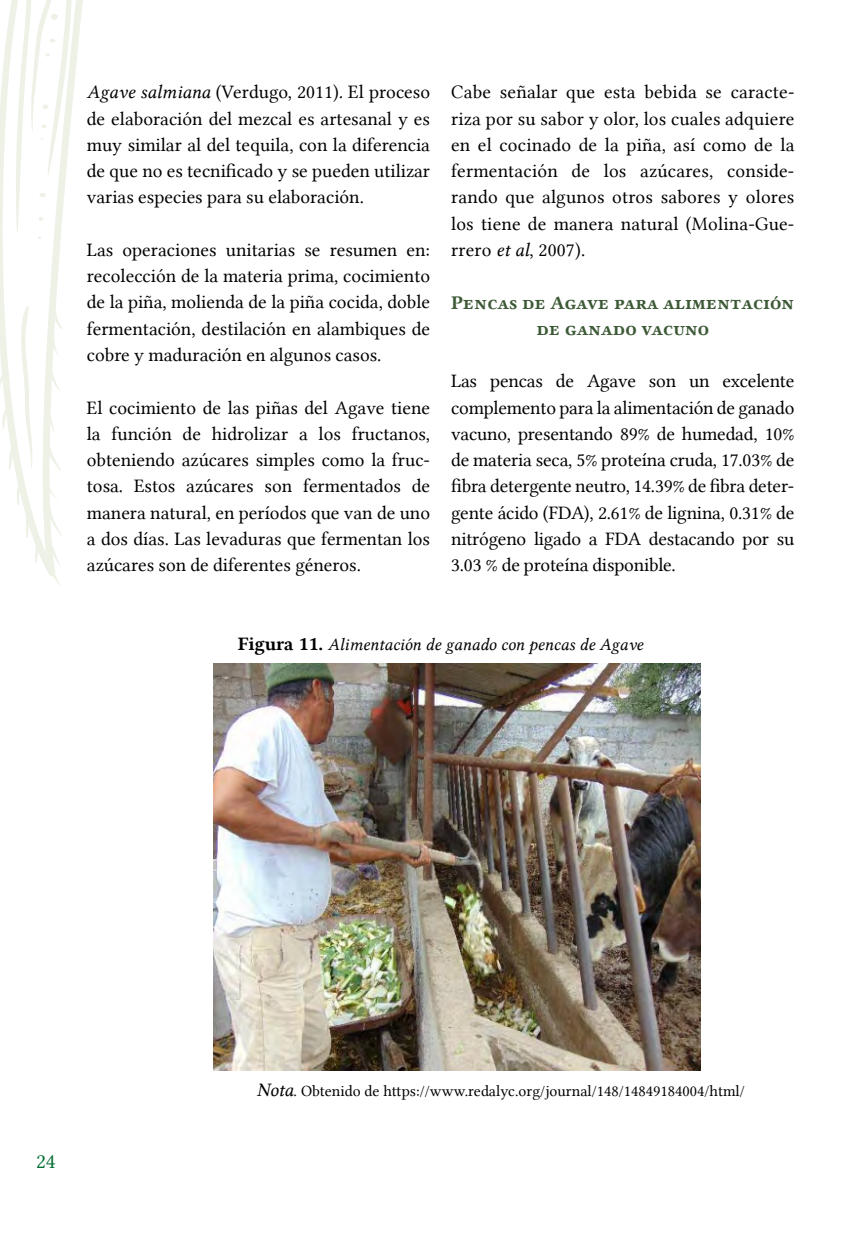
<style>
.page{position:relative;width:844px;height:1241px;background:#fff}
.page>*{position:absolute;margin:0;border:0;box-sizing:border-box;transform-origin:0 0}
.t1{font:21px "Lin Libertine";color:#006d31}
.t2{font:19.25px/26.2px "Lin Libertine";color:#000;text-align:justify}
.t3{font:19.25px/26.2px "Lin Libertine B";letter-spacing:.105em;color:#3c5935;text-align:center}
.t4{font:17.5px "Lin Libertine I";color:#000}
.t5{font:15.75px "Lin Libertine";color:#000}
.s1{font-family:"Lin Libertine I"}
.s2{font-family:"Lin Libertine B";font-size:19.25px}
.s3{font-family:"Lin Libertine I";font-size:19.25px}
</style>
<div class="page">
<svg style="left:0;top:0;width:83px;height:479px"></svg>
<svg style="left:21px;top:306px;width:12px;height:161px"></svg>
<svg style="left:45px;top:442px;width:17px;height:29px"></svg>
<svg style="left:46px;top:410px;width:10px;height:23px"></svg>
<svg style="left:49px;top:369px;width:11px;height:22px"></svg>
<svg style="left:50px;top:336px;width:9px;height:20px"></svg>
<svg style="left:52px;top:307px;width:11px;height:22px"></svg>
<svg style="left:17px;top:479px;width:45px;height:106px"></svg>
<svg style="left:7px;top:444px;width:8px;height:25px"></svg>
<svg style="left:2px;top:407px;width:7px;height:22px"></svg>
<svg style="left:0;top:374px;width:4px;height:18px"></svg>
<svg style="left:0;top:333px;width:4px;height:15px"></svg>
<svg style="left:0;top:291px;width:2px;height:19px"></svg>
<svg style="left:0;top:265px;width:2px;height:15px"></svg>
<svg style="left:0;top:240px;width:2px;height:18px"></svg>
<svg style="left:14px;top:0;width:63px;height:239px"></svg>
<img style="left:213px;top:663px;width:486px;height:407px">
<p class="t2" style="left:87px;top:79px;width:344px"><span class="s1">Agave salmiana</span> (Verdugo, 2011)<span class="s1">.</span> El proceso de elaboración del mezcal es artesanal y es muy similar al del tequila, con la diferencia de que no es tecnificado y se pueden utilizar varias especies para su elaboración.</p>
<p class="t2" style="left:87px;top:236px;width:344px">Las operaciones unitarias se resumen en: recolección de la materia prima, cocimiento de la piña, molienda de la piña cocida, doble fermentación, destilación en alambiques de cobre y maduración en algunos casos.</p>
<p class="t2" style="left:87px;top:394px;width:344px">El cocimiento de las piñas del Agave tiene la función de hidrolizar a los fructanos, obteniendo azúcares simples como la fruc&shy;tosa. Estos azúcares son fermentados de manera natural, en períodos que van de uno a dos días. Las levaduras que fermentan los azúcares son de diferentes géneros.</p>
<p class="t2" style="left:451px;top:79px;width:345px">Cabe señalar que esta bebida se caracte&shy;riza por su sabor y olor, los cuales adquiere en el cocinado de la piña, así como de la fermentación de los azúcares, conside&shy;rando que algunos otros sabores y olores los tiene de manera natural (Molina-Gue&shy;rrero <span class="s1">et al</span>, 2007).</p>
<p class="t3" style="left:451px;top:289px;width:345px">Pencas de Agave para alimentación de ganado vacuno</p>
<p class="t2" style="left:451px;top:368px;width:345px">Las pencas de Agave son un excelente complemento para la alimentación de ganado vacuno, presentando 89% de humedad, 10% de materia seca, 5% proteína cruda, 17.03% de fibra detergente neutro, 14.39% de fibra deter&shy;gente ácido (FDA), 2.61% de lignina, 0.31% de nitrógeno ligado a FDA destacando por su 3.03 % de proteína disponible.</p>
<p class="t4" style="left:238px;top:634px;width:406px"><span class="s2">Figura 11.</span> Alimentación de ganado con pencas de Agave</p>
<p class="t1" style="left:36px;top:1148px;width:21px">24</p>
<p class="t5" style="left:257px;top:1082px;width:489px"><span class="s3">Nota</span>. Obtenido de https://www.redalyc.org/journal/148/14849184004/html/</p>
</div>
